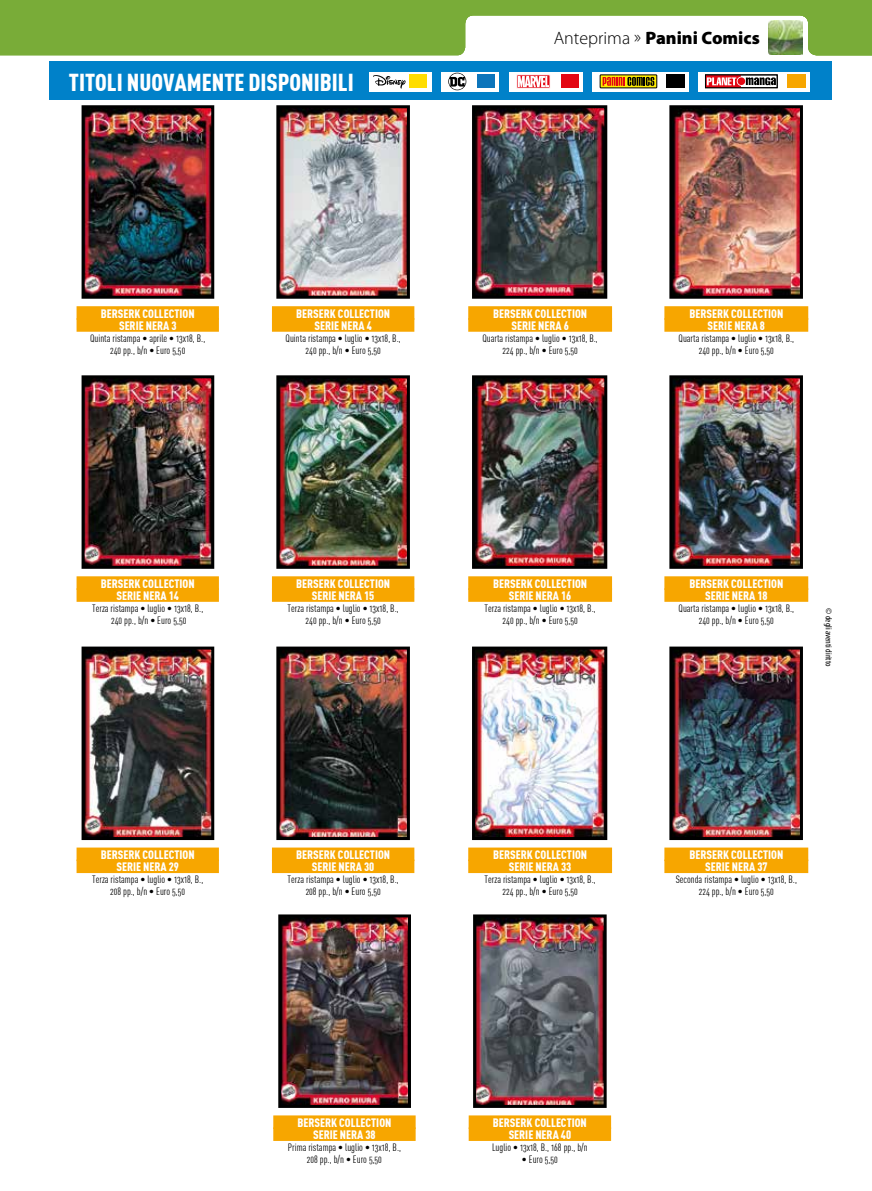
<style>
.page{position:relative;width:872px;height:1191px;background:#fff}
.page>*{position:absolute;margin:0;border:0;box-sizing:border-box;transform-origin:0 0}
.t1{font:900 24px "DIN Cond";color:#fff}
.t2{font:900 18px "Myriad Pro";color:#000}
.t3{font:900 12px/12px "DIN Cond";color:#fff;text-align:center}
.t4{font:10.5px/12px "DIN Cond Regular Alternate";color:#000;text-align:center}
.t5{font:condensed 9px "Myriad Pro";color:#000}
.s1{font-weight:300}
</style>
<div class="page">
<svg style="left:1px;top:0;width:871px;height:56px;fill:#79ac38"></svg>
<svg style="left:0;top:0;width:1px;height:56px"></svg>
<img style="left:280px;top:109px;width:126px;height:186px">
<div style="left:276px;top:105px;width:134px;height:194px;border:3px solid #000"></div>
<img style="left:280px;top:379px;width:126px;height:186px">
<div style="left:276px;top:375px;width:134px;height:194px;border:3px solid #000"></div>
<img style="left:280px;top:650px;width:126px;height:186px">
<div style="left:276px;top:646px;width:134px;height:194px;border:3px solid #000"></div>
<img style="left:477px;top:918px;width:125px;height:186px">
<div style="left:473px;top:914px;width:133px;height:194px;border:3px solid #000"></div>
<img style="left:86px;top:109px;width:124px;height:186px">
<div style="left:82px;top:105px;width:132px;height:194px;border:3px solid #000"></div>
<img style="left:86px;top:379px;width:124px;height:186px">
<div style="left:82px;top:375px;width:132px;height:194px;border:3px solid #000"></div>
<img style="left:86px;top:650px;width:124px;height:186px">
<div style="left:82px;top:646px;width:132px;height:194px;border:3px solid #000"></div>
<img style="left:282px;top:918px;width:125px;height:186px">
<div style="left:278px;top:914px;width:133px;height:194px;border:3px solid #000"></div>
<img style="left:476px;top:109px;width:127px;height:186px">
<div style="left:472px;top:105px;width:135px;height:194px;border:3px solid #000"></div>
<img style="left:476px;top:379px;width:127px;height:186px">
<div style="left:472px;top:375px;width:135px;height:194px;border:3px solid #000"></div>
<img style="left:476px;top:650px;width:127px;height:186px">
<div style="left:472px;top:646px;width:135px;height:194px;border:3px solid #000"></div>
<img style="left:673px;top:109px;width:126px;height:186px">
<div style="left:669px;top:105px;width:134px;height:194px;border:3px solid #000"></div>
<img style="left:673px;top:379px;width:126px;height:186px">
<div style="left:669px;top:375px;width:134px;height:194px;border:3px solid #000"></div>
<img style="left:673px;top:650px;width:126px;height:186px">
<div style="left:669px;top:646px;width:134px;height:194px;border:3px solid #000"></div>
<div style="left:272px;top:306px;width:142px;height:14px;background:#f7a600"></div>
<div style="left:272px;top:318px;width:142px;height:14px;background:#f7a600"></div>
<div style="left:272px;top:576px;width:142px;height:14px;background:#f7a600"></div>
<div style="left:272px;top:588px;width:142px;height:14px;background:#f7a600"></div>
<div style="left:272px;top:847px;width:142px;height:14px;background:#f7a600"></div>
<div style="left:272px;top:859px;width:142px;height:14px;background:#f7a600"></div>
<div style="left:469px;top:1115px;width:142px;height:14px;background:#f7a600"></div>
<div style="left:469px;top:1127px;width:142px;height:14px;background:#f7a600"></div>
<div style="left:77px;top:306px;width:142px;height:14px;background:#f7a600"></div>
<div style="left:77px;top:318px;width:142px;height:14px;background:#f7a600"></div>
<div style="left:77px;top:576px;width:142px;height:14px;background:#f7a600"></div>
<div style="left:77px;top:588px;width:142px;height:14px;background:#f7a600"></div>
<div style="left:77px;top:847px;width:142px;height:14px;background:#f7a600"></div>
<div style="left:77px;top:859px;width:142px;height:14px;background:#f7a600"></div>
<div style="left:273px;top:1115px;width:142px;height:14px;background:#f7a600"></div>
<div style="left:273px;top:1127px;width:142px;height:14px;background:#f7a600"></div>
<div style="left:468px;top:306px;width:144px;height:14px;background:#f7a600"></div>
<div style="left:468px;top:318px;width:144px;height:14px;background:#f7a600"></div>
<div style="left:468px;top:576px;width:144px;height:14px;background:#f7a600"></div>
<div style="left:468px;top:588px;width:144px;height:14px;background:#f7a600"></div>
<div style="left:468px;top:847px;width:144px;height:14px;background:#f7a600"></div>
<div style="left:468px;top:859px;width:144px;height:14px;background:#f7a600"></div>
<div style="left:664px;top:306px;width:144px;height:14px;background:#f7a600"></div>
<div style="left:664px;top:318px;width:144px;height:14px;background:#f7a600"></div>
<div style="left:664px;top:576px;width:144px;height:14px;background:#f7a600"></div>
<div style="left:664px;top:588px;width:144px;height:14px;background:#f7a600"></div>
<div style="left:664px;top:847px;width:144px;height:14px;background:#f7a600"></div>
<div style="left:664px;top:859px;width:144px;height:14px;background:#f7a600"></div>
<div style="left:49px;top:62px;width:782px;height:38px;background:#0081c9"></div>
<svg style="left:509px;top:72px;width:73px;height:19px"></svg>
<svg style="left:516px;top:75px;width:34px;height:13px"></svg>
<svg style="left:518px;top:76px;width:31px;height:11px"></svg>
<div style="left:561px;top:75px;width:17px;height:13px;background:#e30613"></div>
<svg style="left:592px;top:72px;width:97px;height:19px"></svg>
<div style="left:600px;top:75px;width:57px;height:13px;border:1px solid #000"></div>
<svg style="left:602px;top:77px;width:52px;height:9px"></svg>
<div style="left:666px;top:75px;width:19px;height:13px;background:#000"></div>
<svg style="left:698px;top:72px;width:112px;height:19px"></svg>
<svg style="left:743px;top:77px;width:32px;height:9px"></svg>
<svg style="left:707px;top:77px;width:32px;height:9px"></svg>
<div style="left:705px;top:75px;width:72px;height:13px;border:1px solid #000"></div>
<div style="left:736px;top:77px;width:10px;height:9px;border:2px solid #fff;border-radius:50%"></div>
<div style="left:737px;top:77px;width:8px;height:8px;background:#e30613;border-radius:50%"></div>
<svg style="left:707px;top:77px;width:29px;height:8px"></svg>
<svg style="left:746px;top:77px;width:30px;height:8px"></svg>
<div style="left:787px;top:75px;width:18px;height:13px;background:#f7a600"></div>
<div style="left:441px;top:72px;width:58px;height:19px;background:#fff"></div>
<div style="left:477px;top:75px;width:17px;height:13px;background:#0c75bb"></div>
<svg style="left:448px;top:73px;width:18px;height:17px"></svg>
<div style="left:369px;top:72px;width:62px;height:19px;background:#fff"></div>
<div style="left:409px;top:75px;width:18px;height:13px;background:#fd0"></div>
<svg style="left:373px;top:75px;width:32px;height:14px"></svg>
<h1 class="t1" style="left:69px;top:67px;width:286px">TITOLI NUOVAMENTE DISPONIBILI</h1>
<h2 class="t2" style="left:554px;top:28px;width:208px"><span class="s1">Anteprima »</span> Panini Comics</h2>
<p class="t3" style="left:101px;top:307px;width:95px">BERSERK COLLECTION<br>SERIE NERA 3</p>
<p class="t4" style="left:90px;top:332px;width:117px">Quinta ristampa • aprile • 13x18, B.,<br>240 pp., b/n • Euro 5,50</p>
<p class="t3" style="left:296px;top:307px;width:95px">BERSERK COLLECTION<br>SERIE NERA 4</p>
<p class="t4" style="left:286px;top:332px;width:117px">Quinta ristampa • luglio • 13x18, B.,<br>240 pp., b/n • Euro 5,50</p>
<p class="t3" style="left:493px;top:307px;width:95px">BERSERK COLLECTION<br>SERIE NERA 6</p>
<p class="t4" style="left:482px;top:332px;width:117px">Quarta ristampa • luglio • 13x18, B.,<br>224 pp., b/n • Euro 5,50</p>
<p class="t3" style="left:689px;top:307px;width:95px">BERSERK COLLECTION<br>SERIE NERA 8</p>
<p class="t4" style="left:678px;top:332px;width:117px">Quarta ristampa • luglio • 13x18, B.,<br>240 pp., b/n • Euro 5,50</p>
<p class="t3" style="left:101px;top:577px;width:95px">BERSERK COLLECTION<br>SERIE NERA 14</p>
<p class="t4" style="left:92px;top:602px;width:113px">Terza ristampa • luglio • 13x18, B.,<br>240 pp., b/n • Euro 5,50</p>
<p class="t3" style="left:296px;top:577px;width:95px">BERSERK COLLECTION<br>SERIE NERA 15</p>
<p class="t4" style="left:288px;top:602px;width:113px">Terza ristampa • luglio • 13x18, B.,<br>240 pp., b/n • Euro 5,50</p>
<p class="t3" style="left:101px;top:848px;width:95px">BERSERK COLLECTION<br>SERIE NERA 29</p>
<p class="t4" style="left:92px;top:873px;width:113px">Terza ristampa • luglio • 13x18, B.,<br>208 pp., b/n • Euro 5,50</p>
<p class="t3" style="left:296px;top:848px;width:95px">BERSERK COLLECTION<br>SERIE NERA 30</p>
<p class="t4" style="left:288px;top:873px;width:113px">Terza ristampa • luglio • 13x18, B.,<br>208 pp., b/n • Euro 5,50</p>
<p class="t3" style="left:493px;top:577px;width:95px">BERSERK COLLECTION<br>SERIE NERA 16</p>
<p class="t4" style="left:484px;top:602px;width:113px">Terza ristampa • luglio • 13x18, B.,<br>240 pp., b/n • Euro 5,50</p>
<p class="t3" style="left:493px;top:848px;width:95px">BERSERK COLLECTION<br>SERIE NERA 33</p>
<p class="t4" style="left:484px;top:873px;width:113px">Terza ristampa • luglio • 13x18, B.,<br>224 pp., b/n • Euro 5,50</p>
<p class="t3" style="left:689px;top:577px;width:95px">BERSERK COLLECTION<br>SERIE NERA 18</p>
<p class="t4" style="left:678px;top:602px;width:117px">Quarta ristampa • luglio • 13x18, B.,<br>240 pp., b/n • Euro 5,50</p>
<p class="t5" style="left:834px;top:608px;width:60px;rotate:90deg">© degli aventi diritto</p>
<p class="t3" style="left:689px;top:848px;width:95px">BERSERK COLLECTION<br>SERIE NERA 37</p>
<p class="t4" style="left:675px;top:873px;width:123px">Seconda ristampa • luglio • 13x18, B.,<br>224 pp., b/n • Euro 5,50</p>
<p class="t3" style="left:297px;top:1116px;width:95px">BERSERK COLLECTION<br>SERIE NERA 38</p>
<p class="t4" style="left:288px;top:1141px;width:115px">Prima ristampa • luglio • 13x18, B.,<br>208 pp., b/n • Euro 5,50</p>
<p class="t3" style="left:493px;top:1116px;width:95px">BERSERK COLLECTION<br>SERIE NERA 40</p>
<p class="t4" style="left:492px;top:1141px;width:97px">Luglio • 13x18, B., 168 pp., b/n</p>
<p class="t4" style="left:522px;top:1153px;width:37px">• Euro 5,50</p>
</div>
